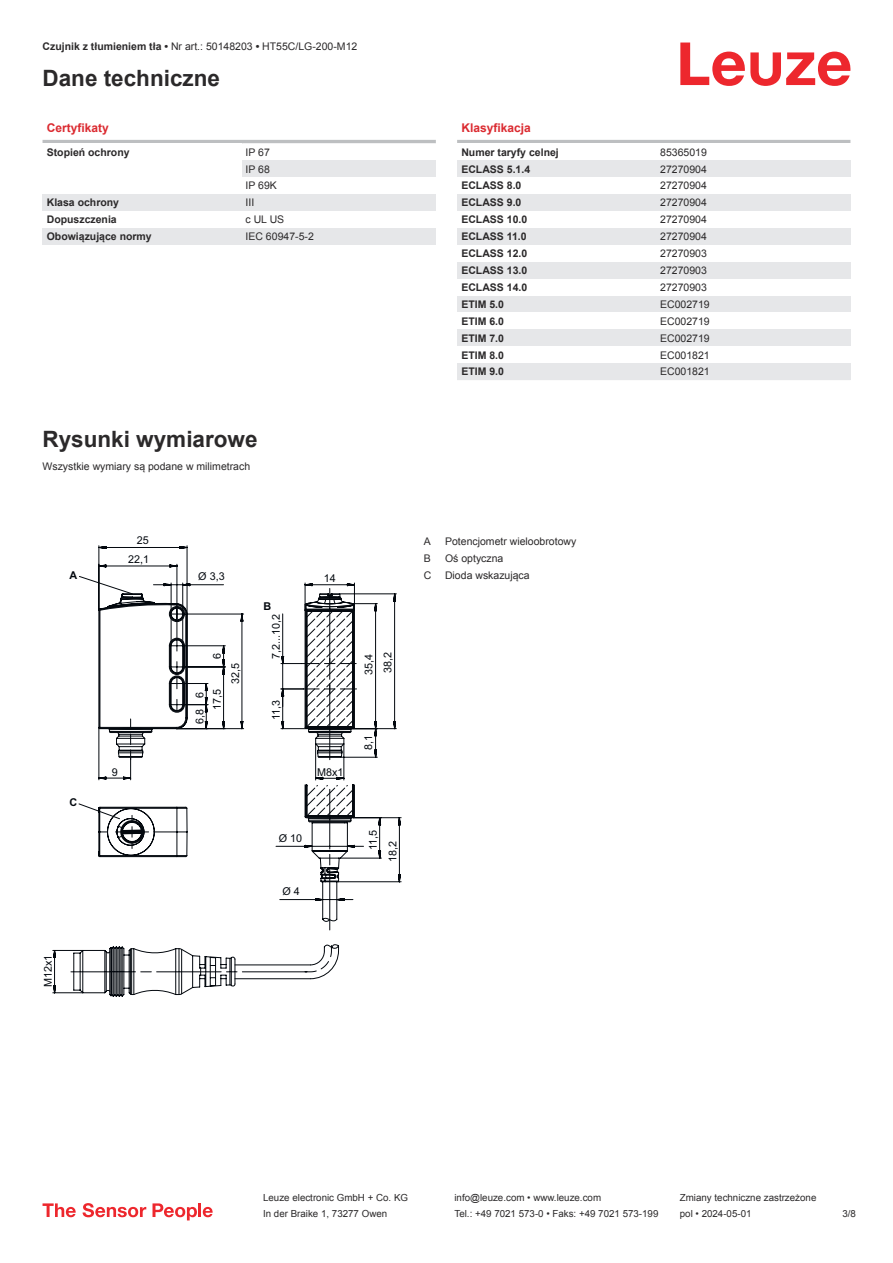
<style>
.page{position:relative;width:893px;height:1263px;background:#fff}
.page>*{position:absolute;margin:0;border:0;box-sizing:border-box;transform-origin:0 0}
.t1{font:700 22.5px "Arial";color:#2b292a}
.t2{font:700 12px "Arial";color:#db2a30}
.t3{font:10.8px/18.6px "Arial";color:#03080e}
.t4{font:700 10.8px "Arial";color:#03080e}
.t5{font:10.5px/17px "Arial";color:#2b292a}
.t6{font:700 10.5px "Arial";color:#2b292a}
.t7{font:9.75px "Arial";color:#2b292a}
.s1{font-weight:700}
</style>
<div class="page">
<svg style="left:680px;top:43px;width:170px;height:43px"></svg>
<hr style="left:43px;top:140px;width:393px;height:3px;background:#bdbfc1">
<svg style="left:242px;top:143px;width:194px;height:1px"></svg>
<div style="left:242px;top:160px;width:194px;height:17px;background:#e6e7e9"></div>
<div style="left:43px;top:194px;width:199px;height:17px;background:#e6e7e9"></div>
<div style="left:242px;top:194px;width:194px;height:17px;background:#e6e7e9"></div>
<div style="left:43px;top:228px;width:199px;height:17px;background:#e6e7e9"></div>
<div style="left:242px;top:228px;width:194px;height:17px;background:#e6e7e9"></div>
<hr style="left:457px;top:140px;width:393px;height:3px;background:#bdbfc1">
<div style="left:457px;top:160px;width:200px;height:17px;background:#e6e7e9"></div>
<div style="left:657px;top:160px;width:193px;height:17px;background:#e6e7e9"></div>
<div style="left:457px;top:194px;width:200px;height:17px;background:#e6e7e9"></div>
<div style="left:657px;top:194px;width:193px;height:17px;background:#e6e7e9"></div>
<div style="left:457px;top:228px;width:200px;height:17px;background:#e6e7e9"></div>
<div style="left:657px;top:228px;width:193px;height:17px;background:#e6e7e9"></div>
<div style="left:457px;top:262px;width:200px;height:17px;background:#e6e7e9"></div>
<div style="left:657px;top:262px;width:193px;height:17px;background:#e6e7e9"></div>
<div style="left:457px;top:296px;width:200px;height:16px;background:#e6e7e9"></div>
<div style="left:657px;top:296px;width:193px;height:16px;background:#e6e7e9"></div>
<div style="left:457px;top:329px;width:200px;height:17px;background:#e6e7e9"></div>
<div style="left:657px;top:329px;width:193px;height:17px;background:#e6e7e9"></div>
<div style="left:457px;top:363px;width:200px;height:17px;background:#e6e7e9"></div>
<div style="left:657px;top:363px;width:193px;height:17px;background:#e6e7e9"></div>
<svg style="left:43px;top:1203px;width:33px;height:14px"></svg>
<svg style="left:83px;top:1203px;width:63px;height:14px"></svg>
<svg style="left:153px;top:1203px;width:44px;height:17px"></svg>
<hr style="left:198px;top:1203px;width:3px;height:14px;background:#ed272d">
<svg style="left:203px;top:1207px;width:10px;height:10px"></svg>
<svg style="left:73px;top:545px;width:329px;height:452px"></svg>
<svg style="left:78px;top:575px;width:279px;height:245px"></svg>
<svg style="left:52px;top:683px;width:280px;height:310px"></svg>
<p class="t5" style="left:43px;top:39px;width:316px"><span class="s1">Czujnik z tłumieniem tła •</span> Nr art.: 50148203 <span class="s1">•</span> HT55C/LG-200-M12</p>
<h1 class="t1" style="left:43px;top:70px;width:179px">Dane techniczne</h1>
<p class="t2" style="left:47px;top:120px;width:64px">Certyfikaty</p>
<p class="t6" style="left:47px;top:145px;width:84px">Stopień ochrony</p>
<p class="t5" style="left:246px;top:144px;width:33px">IP 67<br>IP 68<br>IP 69K</p>
<p class="t6" style="left:47px;top:199px;width:74px">Klasa ochrony</p>
<p class="t5" style="left:246px;top:195px;width:10px">III</p>
<p class="t6" style="left:47px;top:216px;width:72px">Dopuszczenia</p>
<p class="t5" style="left:246px;top:212px;width:40px">c UL US</p>
<p class="t6" style="left:47px;top:229px;width:107px">Obowiązujące normy</p>
<p class="t5" style="left:246px;top:228px;width:70px">IEC 60947-5-2</p>
<h1 class="t1" style="left:43px;top:424px;width:217px">Rysunki wymiarowe</h1>
<p class="t5" style="left:43px;top:458px;width:209px">Wszystkie wymiary są podane w milimetrach</p>
<p class="t2" style="left:461px;top:120px;width:71px">Klasyfikacja</p>
<p class="t6" style="left:461px;top:145px;width:99px">Numer taryfy celnej</p>
<p class="t5" style="left:660px;top:143px;width:48px">85365019</p>
<p class="t6" style="left:461px;top:161px;width:70px">ECLASS 5.1.4</p>
<p class="t5" style="left:660px;top:160px;width:48px">27270904</p>
<p class="t6" style="left:461px;top:178px;width:62px">ECLASS 8.0</p>
<p class="t5" style="left:660px;top:177px;width:48px">27270904</p>
<p class="t6" style="left:461px;top:195px;width:62px">ECLASS 9.0</p>
<p class="t5" style="left:660px;top:194px;width:48px">27270904</p>
<p class="t6" style="left:461px;top:212px;width:67px">ECLASS 10.0</p>
<p class="t5" style="left:660px;top:211px;width:48px">27270904</p>
<p class="t6" style="left:461px;top:229px;width:67px">ECLASS 11.0</p>
<p class="t5" style="left:660px;top:228px;width:48px">27270904</p>
<p class="t6" style="left:461px;top:246px;width:67px">ECLASS 12.0</p>
<p class="t5" style="left:660px;top:245px;width:48px">27270903</p>
<p class="t6" style="left:461px;top:263px;width:67px">ECLASS 13.0</p>
<p class="t5" style="left:660px;top:262px;width:48px">27270903</p>
<p class="t6" style="left:461px;top:280px;width:67px">ECLASS 14.0</p>
<p class="t5" style="left:660px;top:279px;width:48px">27270903</p>
<p class="t6" style="left:461px;top:297px;width:44px">ETIM 5.0</p>
<p class="t5" style="left:660px;top:296px;width:51px">EC002719</p>
<p class="t6" style="left:461px;top:314px;width:44px">ETIM 6.0</p>
<p class="t5" style="left:660px;top:312px;width:51px">EC002719</p>
<p class="t6" style="left:461px;top:331px;width:44px">ETIM 7.0</p>
<p class="t5" style="left:660px;top:329px;width:51px">EC002719</p>
<p class="t6" style="left:461px;top:347px;width:44px">ETIM 8.0</p>
<p class="t5" style="left:660px;top:347px;width:51px">EC001821</p>
<p class="t6" style="left:461px;top:364px;width:44px">ETIM 9.0</p>
<p class="t5" style="left:660px;top:364px;width:51px">EC001821</p>
<p class="t4" style="left:69px;top:569px;width:9px">A</p>
<p class="t3" style="left:128px;top:532px;width:23px;text-align:right">25<br>22,1</p>
<p class="t4" style="left:69px;top:796px;width:9px">C</p>
<p class="t3" style="left:112px;top:763px;width:8px">9</p>
<p class="t3" style="left:40px;top:987px;width:34px;rotate:-90deg">M12x1</p>
<p class="t3" style="left:198px;top:568px;width:28px">Ø 3,3</p>
<p class="t3" style="left:209px;top:659px;width:8px;rotate:-90deg">6</p>
<p class="t3" style="left:192px;top:710px;width:23px;line-height:17.2px;text-indent:-14px;rotate:-90deg">6,8<br>17,5</p>
<p class="t3" style="left:191px;top:698px;width:8px;rotate:-90deg">6</p>
<p class="t3" style="left:227px;top:683px;width:23px;rotate:-90deg">32,5</p>
<p class="t4" style="left:264px;top:600px;width:9px">B</p>
<p class="t3" style="left:268px;top:659px;width:47px;rotate:-90deg">7,2...10,2</p>
<p class="t3" style="left:268px;top:720px;width:22px;rotate:-90deg">11,3</p>
<p class="t3" style="left:324px;top:569px;width:14px">14</p>
<p class="t3" style="left:317px;top:763px;width:28px">M8x1</p>
<p class="t3" style="left:279px;top:829px;width:25px">Ø 10</p>
<p class="t3" style="left:282px;top:883px;width:19px">Ø 4</p>
<p class="t3" style="left:360px;top:675px;width:25px;line-height:19px;rotate:-90deg">35,4<br>38,2</p>
<p class="t3" style="left:360px;top:750px;width:17px;rotate:-90deg">8,1</p>
<p class="t3" style="left:364px;top:862px;width:34px;line-height:19.8px;text-indent:12px;rotate:-90deg">11,5<br>18,2</p>
<p class="t5" style="left:424px;top:533px;width:9px">A</p>
<p class="t5" style="left:445px;top:532px;width:133px">Potencjometr wieloobrotowy</p>
<p class="t5" style="left:424px;top:550px;width:9px">B</p>
<p class="t5" style="left:445px;top:549px;width:60px">Oś optyczna</p>
<p class="t5" style="left:424px;top:567px;width:9px">C</p>
<p class="t5" style="left:445px;top:566px;width:86px">Dioda wskazująca</p>
<p class="t7" style="left:263px;top:1191px;width:146px">Leuze electronic GmbH + Co. KG</p>
<p class="t7" style="left:454px;top:1191px;width:148px">info@leuze.com • www.leuze.com</p>
<p class="t7" style="left:680px;top:1191px;width:138px">Zmiany techniczne zastrzeżone</p>
<p class="t7" style="left:263px;top:1210px;width:126px">In der Braike 1, 73277 Owen</p>
<p class="t7" style="left:454px;top:1207px;width:205px">Tel.: +49 7021 573-0 • Faks: +49 7021 573-199</p>
<p class="t7" style="left:680px;top:1207px;width:73px">pol • 2024-05-01</p>
<p class="t7" style="left:842px;top:1210px;width:15px">3 /8</p>
</div>
